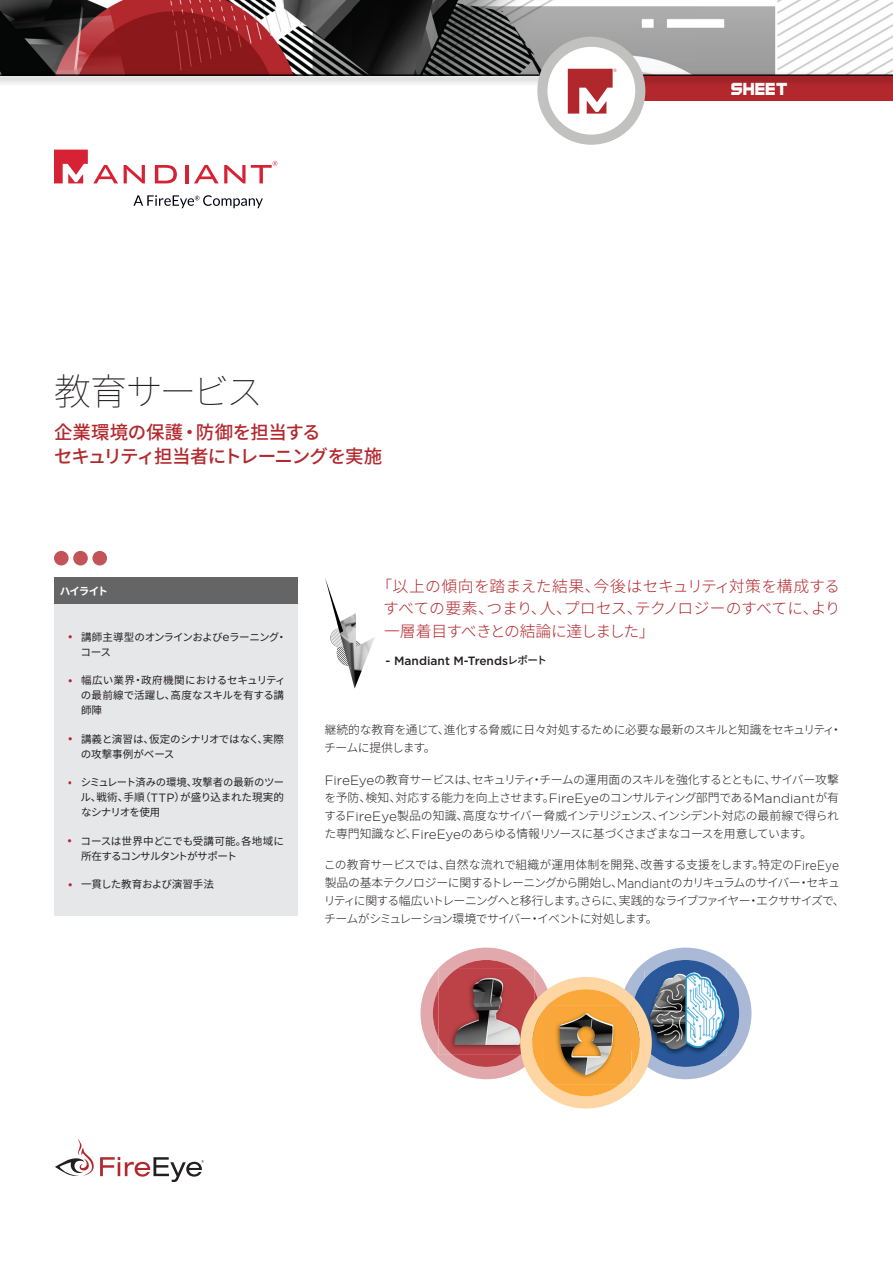
<style>
.page{position:relative;width:893px;height:1263px;background:#fff}
.page>*{position:absolute;margin:0;border:0;box-sizing:border-box;transform-origin:0 0}
.DS_Head_33_White{font:100 36.9px "Noto Sans CJ Kjp";letter-spacing:-.09em;color:#231f20}
.DS_Head_11_White{font:500 18.45px/24px "Noto Sans CJ Kjp";letter-spacing:-.035em;color:#b3282d}
.Subhead_L1_9_12{font:300 15.9px/22.5px "Noto Sans CJ Kjp";letter-spacing:-.03em;color:#b3282d;text-align:justify}
.t1{font:12.15px "Guardians";color:#fff}
.Subhead_L1_9_12-2{font:500 12px "Gotham";color:#231f20}
.Text_Intro_9_12_-_Ov{font:300 11.85px/18px "Noto Sans CJ Kjp";letter-spacing:-.06em;color:#231f20}
.t2{font:10.5px/15px "Noto Sans CJ Kjp";letter-spacing:-.02em;color:#231f20}
.t3{font:10.5px/15px "Noto Sans CJ Kjp";letter-spacing:-.04em;color:#231f20}
.t4{font:10.5px/15px "Noto Sans CJ Kjp";letter-spacing:-.055em;color:#231f20}
.t5{font:700 10.5px "Noto Sans CJ Kjp";letter-spacing:-.1em;color:#fff}
.s1{font-family:"Gotham";font-size:12px;color:#b3282d}
.s2{font-family:"Gotham";font-size:12px}
.s3{font-family:"Noto Sans CJ Kjp";font-size:10.5px}
.s4{font-family:"Gotham";font-size:13.5px}
</style>
<div class="page">
<img style="left:0;top:0;width:893px;height:70px">
<div style="left:614px;top:75px;width:279px;height:26px;background:#b3282d"></div>
<div style="left:0;top:70px;width:893px;height:16px;background:#231f20;opacity:.75"></div>
<hr style="left:0;top:74px;width:893px;height:2px;background:#231f20">
<div style="left:537px;top:37px;width:108px;height:108px;background:#c1c1c0;border-radius:50%"></div>
<div style="left:547px;top:47px;width:88px;height:88px;background:#fff;border-radius:50%"></div>
<svg style="left:568px;top:69px;width:49px;height:45px"></svg>
<svg style="left:55px;top:1139px;width:39px;height:37px"></svg>
<svg style="left:100px;top:1157px;width:104px;height:25px"></svg>
<svg style="left:124px;top:165px;width:21px;height:18px"></svg>
<svg style="left:155px;top:165px;width:22px;height:18px"></svg>
<hr style="left:185px;top:165px;width:4px;height:18px;background:#d72135">
<svg style="left:54px;top:150px;width:64px;height:33px"></svg>
<svg style="left:194px;top:161px;width:84px;height:22px"></svg>
<svg style="left:133px;top:195px;width:130px;height:13px"></svg>
<div style="left:54px;top:578px;width:244px;height:27px;background:#656565"></div>
<div style="left:54px;top:605px;width:244px;height:311px;background:#e6e7e9"></div>
<div style="left:54px;top:551px;width:15px;height:14px;background:#c25357;border-radius:50%"></div>
<div style="left:73px;top:551px;width:15px;height:14px;background:#c25357;border-radius:50%"></div>
<div style="left:92px;top:551px;width:15px;height:14px;background:#c25357;border-radius:50%"></div>
<img style="left:348px;top:637px;width:27px;height:52px">
<svg style="left:325px;top:578px;width:38px;height:88px"></svg>
<svg style="left:420px;top:947px;width:331px;height:161px"></svg>
<img style="left:544px;top:1006px;width:88px;height:78px">
<p class="DS_Head_33_White" style="left:54px;top:370px;width:211px">教育サービス</p>
<p class="DS_Head_11_White" style="left:54px;top:420px;width:330px">企業環境の保護・防御を担当する<br>セキュリティ担当者にトレーニングを実施</p>
<p class="t1" style="left:731px;top:81px;width:58px">SHEET</p>
<p class="t5" style="left:60px;top:585px;width:50px">ハイライト</p>
<p class="t4" style="left:80px;top:629px;width:208px;text-indent:-13px"><span class="s1">•</span> 講師主導型のオンラインおよび<span class="s2">e</span>ラーニング・コース</p>
<p class="t2" style="left:81px;top:673px;width:206px;text-indent:-13px"><span class="s1">•</span> 幅広い業界・政府機関におけるセキュリティの最前線で活躍し、高度なスキルを有する講師陣</p>
<p class="t2" style="left:81px;top:731px;width:205px;text-indent:-13px"><span class="s1">•</span> 講義と演習は、仮定のシナリオではなく、実際の攻撃事例がベース</p>
<p class="t2" style="left:80px;top:775px;width:205px;text-align:justify;text-indent:-13px"><span class="s1">•</span> シミュレート済みの環境、攻撃者の最新のツール、戦術、手順（<span class="s2">TTP</span>）が盛り込まれた現実的なシナリオを使用</p>
<p class="t3" style="left:81px;top:833px;width:204px;text-indent:-14px"><span class="s1">•</span> コースは世界中どこでも受講可能。各地域に所在するコンサルタントがサポート</p>
<p class="t2" style="left:68px;top:877px;width:148px"><span class="s1">•</span> 一貫した教育および演習手法</p>
<p class="Subhead_L1_9_12" style="left:383px;top:575px;width:459px;text-indent:-7px">「以上の傾向を踏まえた結果、今後はセキュリティ対策を構成するすべての要素、つまり、人、プロセス、テクノロジーのすべてに、より一層着目すべきとの結論に達しました」</p>
<p class="Subhead_L1_9_12-2" style="left:386px;top:652px;width:163px">- Mandiant M-Trends<span class="s3">レポート</span></p>
<p class="Text_Intro_9_12_-_Ov" style="left:324px;top:721px;width:519px">継続的な教育を通じて、進化する脅威に日々対処するために必要な最新のスキルと知識をセキュリティ・チームに提供します。</p>
<p class="Text_Intro_9_12_-_Ov" style="left:324px;top:771px;width:516px;text-align:justify"><span class="s4">FireEye</span>の教育サービスは、セキュリティ・チームの運用面のスキルを強化するとともに、サイバー攻撃を予防、検知、対応する能力を向上させます。<span class="s4">FireEye</span>のコンサルティング部門である<span class="s4">Mandiant</span>が有する<span class="s4">FireEye</span>製品の知識、高度なサイバー脅威インテリジェンス、インシデント対応の最前線で得られた専門知識など、<span class="s4">FireEye</span>のあらゆる情報リソースに基づくさまざまなコースを用意しています。</p>
<p class="Text_Intro_9_12_-_Ov" style="left:324px;top:856px;width:522px">この教育サービスでは、自然な流れで組織が運用体制を開発、改善する支援をします。特定の<span class="s4">FireEye</span>製品の基本テクノロジーに関するトレーニングから開始し、<span class="s4">Mandiant</span>のカリキュラムのサイバー・セキュリティに関する幅広いトレーニングへと移行します。さらに、実践的なライブファイヤー・エクササイズで、チームがシミュレーション環境でサイバー・イベントに対処します。</p>
</div>
